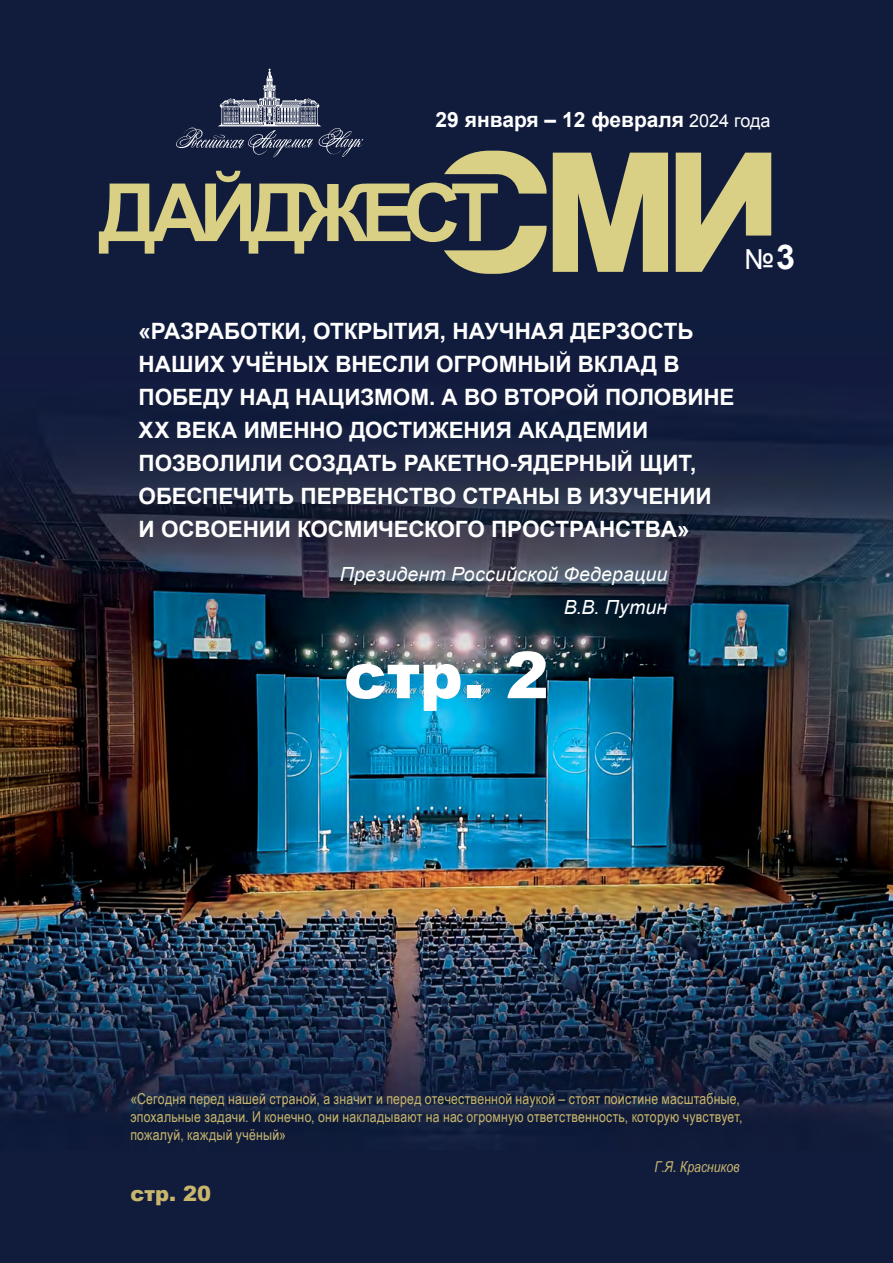
<style>
.page{position:relative;width:893px;height:1263px;background:#fff}
.page>*{position:absolute;margin:0;border:0;box-sizing:border-box;transform-origin:0 0}
.t1{font:900 64.5px "Arial";color:#fff}
.t2{font:27.6px "Arial";color:#fff}
.t3{font:700 22.5px/33px "Arial";letter-spacing:-.005em;color:#fff}
.t4{font:700 21px "Arial";color:#fff}
.t5{font:900 21px "Arial";color:#c8b66d}
.t6{font:italic 19.5px/33px "Arial";letter-spacing:.01em;color:#fff;text-align:right}
.t7{font:15px/18px "Arial Narrow";letter-spacing:.01em;color:#c8b66d}
.t8{font:italic 15px "Arial Narrow";color:#c8b66d}
.s1{font-weight:400;font-size:18px}
.s2{font-weight:700;font-size:34.2px}
</style>
<div class="page">
<img style="left:0;top:0;width:893px;height:1263px">
<svg style="left:99px;top:151px;width:672px;height:123px;background:#696b5c"></svg>
<svg style="left:175px;top:69px;width:188px;height:89px;background:#303956"></svg>
<p class="t4" style="left:436px;top:106px;width:336px">29 января ‒ 12 февраля <span class="s1">2024 года</span></p>
<p class="t2" style="left:744px;top:241px;width:52px">№<span class="s2">3</span></p>
<p class="t3" style="left:139px;top:315px;width:597px">«РАЗРАБОТКИ, ОТКРЫТИЯ, НАУЧНАЯ ДЕРЗОСТЬ НАШИХ УЧЁНЫХ ВНЕСЛИ ОГРОМНЫЙ ВКЛАД В ПОБЕДУ НАД НАЦИЗМОМ. А ВО ВТОРОЙ ПОЛОВИНЕ XX ВЕКА ИМЕННО ДОСТИЖЕНИЯ АКАДЕМИИ ПОЗВОЛИЛИ СОЗДАТЬ РАКЕТНО-ЯДЕРНЫЙ ЩИТ, ОБЕСПЕЧИТЬ ПЕРВЕНСТВО СТРАНЫ В ИЗУЧЕНИИ<br>И ОСВОЕНИИ КОСМИЧЕСКОГО ПРОСТРАНСТВА»</p>
<p class="t6" style="left:340px;top:558px;width:329px">Президент Российской Федерации<br>В.В. Путин</p>
<h1 class="t1" style="left:344px;top:628px;width:206px">стр. 2</h1>
<p class="t7" style="left:130px;top:1089px;width:614px">«Сегодня перед нашей страной, а значит и перед отечественной наукой – стоят поистине масштабные, эпохальные задачи. И конечно, они накладывают на нас огромную ответственность, которую чувствует, пожалуй, каждый учёный»</p>
<p class="t5" style="left:130px;top:1179px;width:82px">стр. 20</p>
<p class="t8" style="left:654px;top:1156px;width:87px">Г.Я. Красников</p>
</div>
